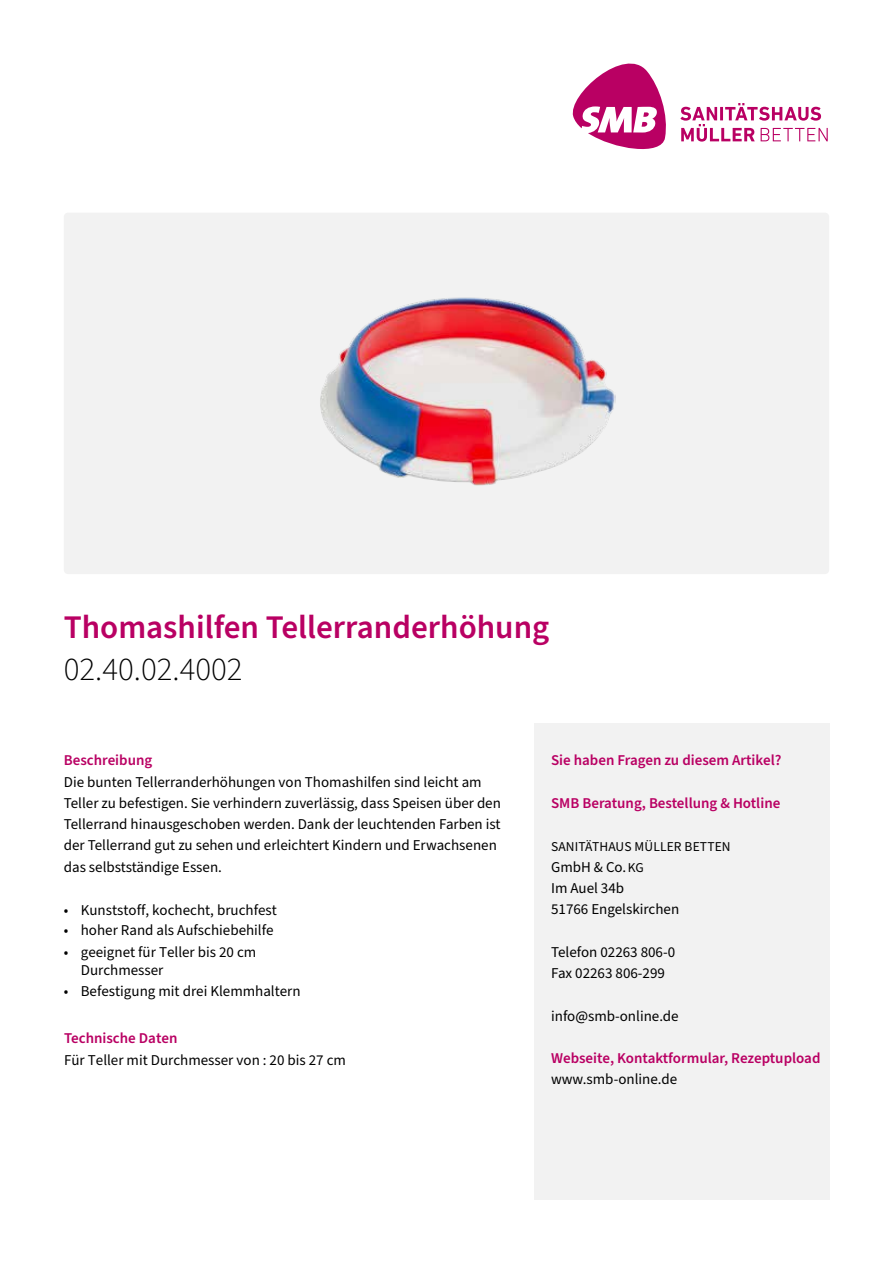
<style>
.page{position:relative;width:893px;height:1263px;background:#fff}
.page>*{position:absolute;margin:0;border:0;box-sizing:border-box;transform-origin:0 0}
.t1{font:600 33px "Source Sans Pro";color:#b90063}
.t2{font:300 33px "Source Sans Pro";color:#000}
.t3{font:15px/21.3px "Source Sans Pro";color:#000}
.t4{font:600 15px "Source Sans Pro";color:#b90063}
.t5{font:13.5px "Source Sans Pro";letter-spacing:.01em;color:#000}
.s1{font-size:13.5px}
</style>
<div class="page">
<div style="left:534px;top:723px;width:295px;height:476px;background:#f2f2f2"></div>
<svg style="left:572px;top:63px;width:94px;height:86px"></svg>
<svg style="left:680px;top:103px;width:148px;height:39px"></svg>
<div style="left:64px;top:213px;width:765px;height:361px;background:#f2f2f2;border-radius:4px"></div>
<img style="left:320px;top:297px;width:295px;height:189px">
<h1 class="t1" style="left:64px;top:605px;width:487px">Thomashilfen Tellerranderhöhung</h1>
<h1 class="t2" style="left:64px;top:647px;width:180px">02.40.02.4002</h1>
<p class="t4" style="left:64px;top:750px;width:90px">Beschreibung</p>
<p class="t3" style="left:64px;top:771px;width:439px">Die bunten Tellerranderhöhungen von Thomashilfen sind leicht am Teller zu befestigen. Sie verhindern zuverlässig, dass Speisen über den Tellerrand hinausgeschoben werden. Dank der leuchtenden Farben ist der Tellerrand gut zu sehen und erleichtert Kindern und Erwachsenen das selbstständige Essen.</p>
<p class="t3" style="left:64px;top:900px;width:215px">• Kunststoff, kochecht, bruchfest</p>
<p class="t3" style="left:64px;top:920px;width:211px">• hoher Rand als Aufschiebehilfe</p>
<p class="t3" style="left:81px;top:943px;width:177px;line-height:18px;text-indent:-17px">• geeignet für Teller bis 20 cm<br>Durchmesser</p>
<p class="t3" style="left:64px;top:981px;width:238px">• Befestigung mit drei Klemmhaltern</p>
<p class="t4" style="left:64px;top:1028px;width:115px">Technische Daten</p>
<p class="t3" style="left:64px;top:1049px;width:283px">Für Teller mit Durchmesser von : 20 bis 27 cm</p>
<p class="t4" style="left:551px;top:750px;width:232px">Sie haben Fragen zu diesem Artikel?</p>
<p class="t4" style="left:551px;top:793px;width:231px">SMB Beratung, Bestellung &amp; Hotline</p>
<p class="t5" style="left:551px;top:837px;width:181px">SANITÄTHAUS MÜLLER BETTEN</p>
<p class="t3" style="left:551px;top:856px;width:130px">GmbH &amp; Co. <span class="s1">KG<br></span>Im Auel 34b<br>51766 Engelskirchen</p>
<p class="t3" style="left:551px;top:942px;width:126px">Telefon 02263 806-0<br>Fax 02263 806-299</p>
<p class="t3" style="left:551px;top:1005px;width:129px">info@smb-online.de</p>
<p class="t4" style="left:551px;top:1048px;width:271px">Webseite, Kontaktformular, Rezeptupload</p>
<p class="t3" style="left:551px;top:1069px;width:128px">www.smb-online.de</p>
</div>
